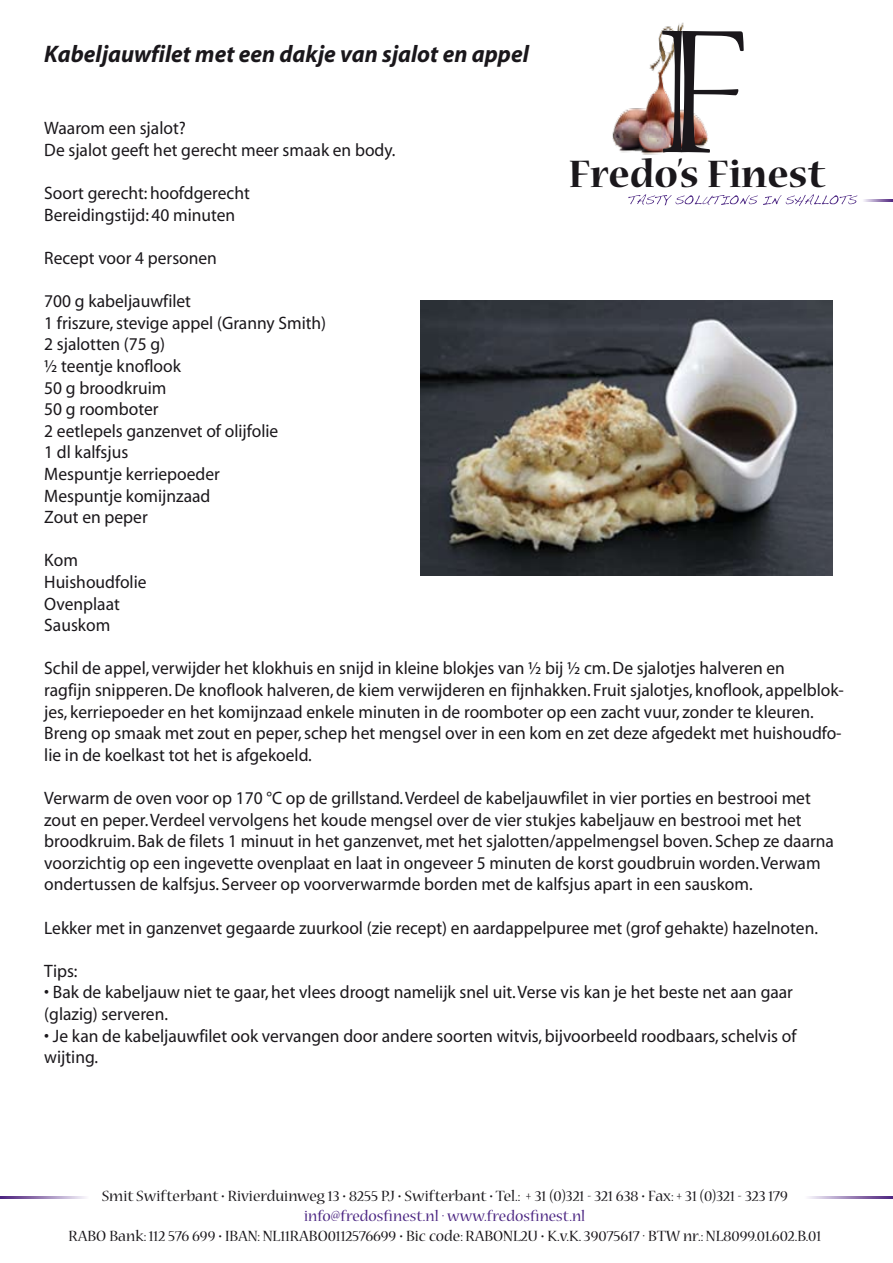
<style>
.page{position:relative;width:893px;height:1263px;background:#fff}
.page>*{position:absolute;margin:0;border:0;box-sizing:border-box;transform-origin:0 0}
.t1{font:700 42.6px "Nueva Std";color:#1a171b}
.t2{font:italic 700 24px "Myriad";color:#1a171b}
.t3{font:18px/21.6px "Myriad";color:#1a171b}
.t4{font:16.5px "Nueva Std";color:#1a171b}
.t5{font:16.5px "Nueva Std";color:#4b2582}
</style>
<div class="page">
<svg style="left:0;top:1196px;width:86px;height:2px"></svg>
<svg style="left:808px;top:1196px;width:85px;height:2px"></svg>
<img style="left:612px;top:22px;width:72px;height:133px">
<svg style="left:628px;top:194px;width:230px;height:12px"></svg>
<svg style="left:662px;top:31px;width:82px;height:122px"></svg>
<svg style="left:864px;top:199px;width:29px;height:2px"></svg>
<img style="left:420px;top:301px;width:412px;height:275px">
<h2 class="t2" style="left:44px;top:42px;width:486px">Kabeljauwfilet met een dakje van sjalot en appel</h2>
<p class="t3" style="left:44px;top:118px;width:353px">Waarom een sjalot?<br>De sjalot geeft het gerecht meer smaak en body.</p>
<p class="t3" style="left:44px;top:183px;width:207px">Soort gerecht: hoofdgerecht<br>Bereidingstijd: 40 minuten</p>
<p class="t3" style="left:44px;top:248px;width:174px">Recept voor 4 personen</p>
<p class="t3" style="left:44px;top:291px;width:283px">700 g kabeljauwfilet<br>1 friszure, stevige appel (Granny Smith)<br>2 sjalotten (75 g)<br>½ teentje knoflook<br>50 g broodkruim<br>50 g roomboter<br>2 eetlepels ganzenvet of olijfolie<br>1 dl kalfsjus<br>Mespuntje kerriepoeder<br>Mespuntje komijnzaad<br>Zout en peper</p>
<p class="t3" style="left:44px;top:550px;width:104px">Kom<br>Huishoudfolie<br>Ovenplaat<br>Sauskom</p>
<p class="t3" style="left:44px;top:658px;width:801px">Schil de appel, verwijder het klokhuis en snijd in kleine blokjes van ½ bij ½ cm.De sjalotjes halveren en<br>ragfijn snipperen.De knoflook halveren, de kiem verwijderen en fijnhakken. Fruit sjalotjes, knoflook, appelblok&shy;jes, kerriepoeder en het komijnzaad enkele minuten in de roomboter op een zacht vuur, zonder te kleuren.<br>Breng op smaak met zout en peper, schep het mengsel over in een kom en zet deze afgedekt met huishoudfo&shy;lie in de koelkast tot het is afgekoeld.</p>
<p class="t3" style="left:44px;top:788px;width:791px">Verwarm de oven voor op 170 °C op de grillstand.Verdeel de kabeljauwfilet in vier porties en bestrooi met zout en peper.Verdeel vervolgens het koude mengsel over de vier stukjes kabeljauw en bestrooi met het broodkruim. Bak de filets 1 minuut in het ganzenvet, met het sjalotten/appelmengsel boven. Schep ze daarna voorzichtig op een ingevette ovenplaat en laat in ongeveer 5 minuten de korst goudbruin worden.Verwam ondertussen de kalfsjus. Serveer op voorverwarmde borden met de kalfsjus apart in een sauskom.</p>
<p class="t3" style="left:44px;top:918px;width:775px">Lekker met in ganzenvet gegaarde zuurkool (zie recept) en aardappelpuree met (grof gehakte) hazelnoten.</p>
<p class="t3" style="left:44px;top:961px;width:35px">Tips:</p>
<p class="t3" style="left:44px;top:982px;width:750px">• Bak de kabeljauw niet te gaar, het vlees droogt namelijk snel uit.Verse vis kan je het beste net aan gaar (glazig) serveren.</p>
<p class="t3" style="left:44px;top:1026px;width:754px">• Je kan de kabeljauwfilet ook vervangen door andere soorten witvis, bijvoorbeeld roodbaars, schelvis of wijting.</p>
<h1 class="t1" style="left:569px;top:154px;width:258px">Fredo’s Finest</h1>
<p class="t4" style="left:102px;top:1189px;width:688px">Smit Swifterbant • Rivierduinweg 13 • 8255 PJ • Swifterbant • Tel.: + 31 (0)321 - 321 638 • Fax: + 31 (0)321 - 323 179</p>
<p class="t5" style="left:304px;top:1209px;width:282px">info@fredosfinest.nl · www.fredosfinest.nl</p>
<p class="t4" style="left:68px;top:1228px;width:754px">RABO Bank: 112 576 699 • IBAN: NL11RABO0112576699 • Bic code: RABONL2U • K.v.K. 39075617 · BTW nr.: NL8099.01.602.B.01</p>
</div>
